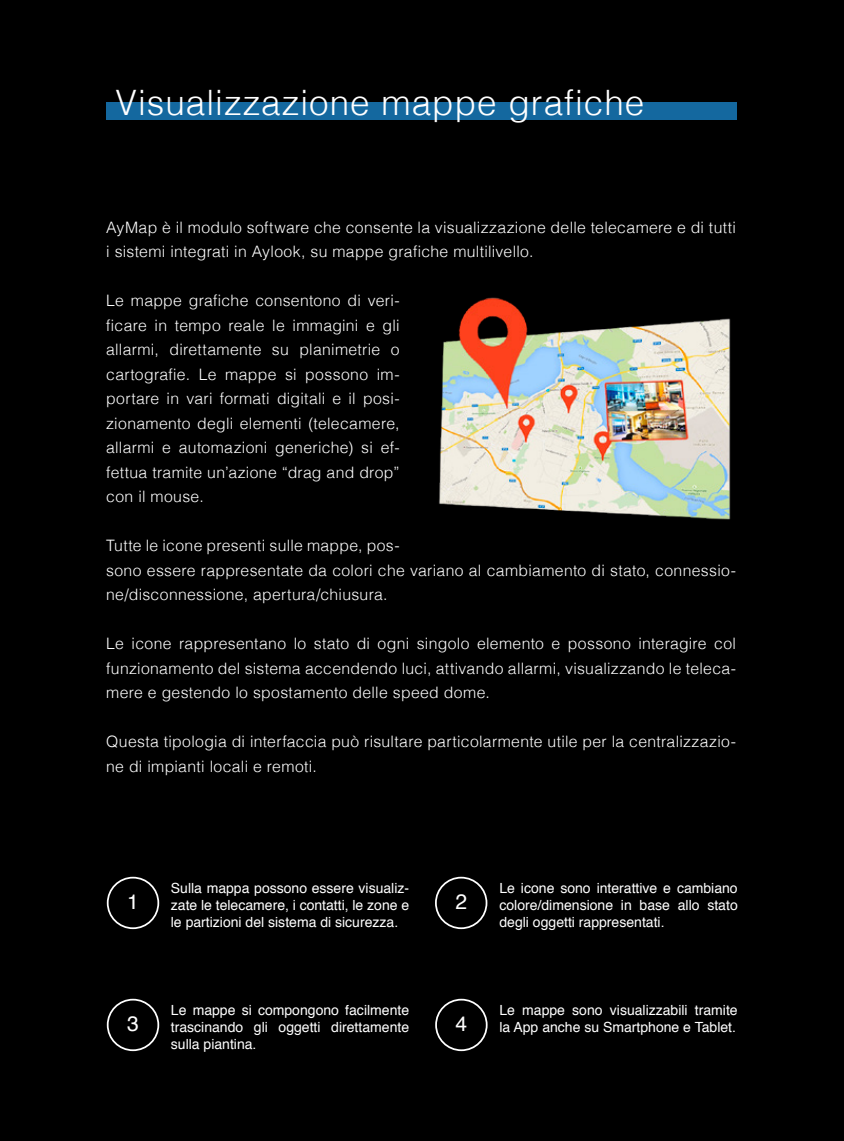
<style>
.page{position:relative;width:844px;height:1141px;background:#fff}
.page>*{position:absolute;margin:0;border:0;box-sizing:border-box;transform-origin:0 0}
.t1{font:300 35px "Helvetica";letter-spacing:.03em;color:#fff}
.t2{font:21px "Helvetica";color:#fff}
.t3{font:300 15.75px/24.5px "Helvetica";letter-spacing:.02em;color:#fff}
.t4{font:14px/16.8px "Helvetica";color:#fff;text-align:justify}
</style>
<div class="page">
<div style="left:0;top:0;width:843px;height:1141px;background:#000"></div>
<img style="left:439px;top:297px;width:292px;height:223px">
<div style="left:107px;top:102px;width:629px;height:18px;background:#14689f"></div>
<div style="left:107px;top:877px;width:52px;height:52px;border:2px solid #fff;border-radius:50%"></div>
<div style="left:435px;top:877px;width:52px;height:52px;border:2px solid #fff;border-radius:50%"></div>
<div style="left:107px;top:999px;width:52px;height:52px;border:2px solid #fff;border-radius:50%"></div>
<div style="left:435px;top:999px;width:52px;height:52px;border:2px solid #fff;border-radius:50%"></div>
<h1 class="t1" style="left:115px;top:73px;width:530px">Visualizzazione mappe grafiche</h1>
<p class="t3" style="left:106px;top:214px;width:631px">AyMap è il modulo software che consente la visualizzazione delle telecamere e di tutti i sistemi integrati in Aylook, su mappe grafiche multilivello.</p>
<p class="t3" style="left:106px;top:287px;width:295px;text-align:justify">Le mappe grafiche consentono di veri&shy;ficare in tempo reale le immagini e gli allarmi, direttamente su planimetrie o cartografie. Le mappe si possono im&shy;portare in vari formati digitali e il posi&shy;zionamento degli elementi (telecamere, allarmi e automazioni generiche) si ef&shy;fettua tramite un’azione “drag and drop” con il mouse.</p>
<p class="t3" style="left:106px;top:532px;width:631px">Tutte le icone presenti sulle mappe, pos-<br>sono essere rappresentate da colori che variano al cambiamento di stato, connessio&shy;ne/disconnessione, apertura/chiusura.</p>
<p class="t3" style="left:106px;top:630px;width:631px;text-align:justify">Le icone rappresentano lo stato di ogni singolo elemento e possono interagire col funzionamento del sistema accendendo luci, attivando allarmi, visualizzando le teleca&shy;mere e gestendo lo spostamento delle speed dome.</p>
<p class="t3" style="left:106px;top:728px;width:631px">Questa tipologia di interfaccia può risultare particolarmente utile per la centralizzazio&shy;ne di impianti locali e remoti.</p>
<h2 class="t2" style="left:127px;top:886px;width:13px">1</h2>
<p class="t4" style="left:171px;top:880px;width:240px">Sulla mappa possono essere visualiz&shy;zate le telecamere, i contatti, le zone e le partizioni del sistema di sicurezza.</p>
<h2 class="t2" style="left:455px;top:886px;width:13px">2</h2>
<p class="t4" style="left:499px;top:880px;width:240px">Le icone sono interattive e cambiano colore/dimensione in base allo stato degli oggetti rappresentati.</p>
<h2 class="t2" style="left:127px;top:1008px;width:13px">3</h2>
<p class="t4" style="left:171px;top:1002px;width:240px">Le mappe si compongono facilmente trascinando gli oggetti direttamente sulla piantina.</p>
<h2 class="t2" style="left:455px;top:1008px;width:13px">4</h2>
<p class="t4" style="left:499px;top:1002px;width:240px">Le mappe sono visualizzabili tramite la App anche su Smartphone e Tablet.</p>
</div>
